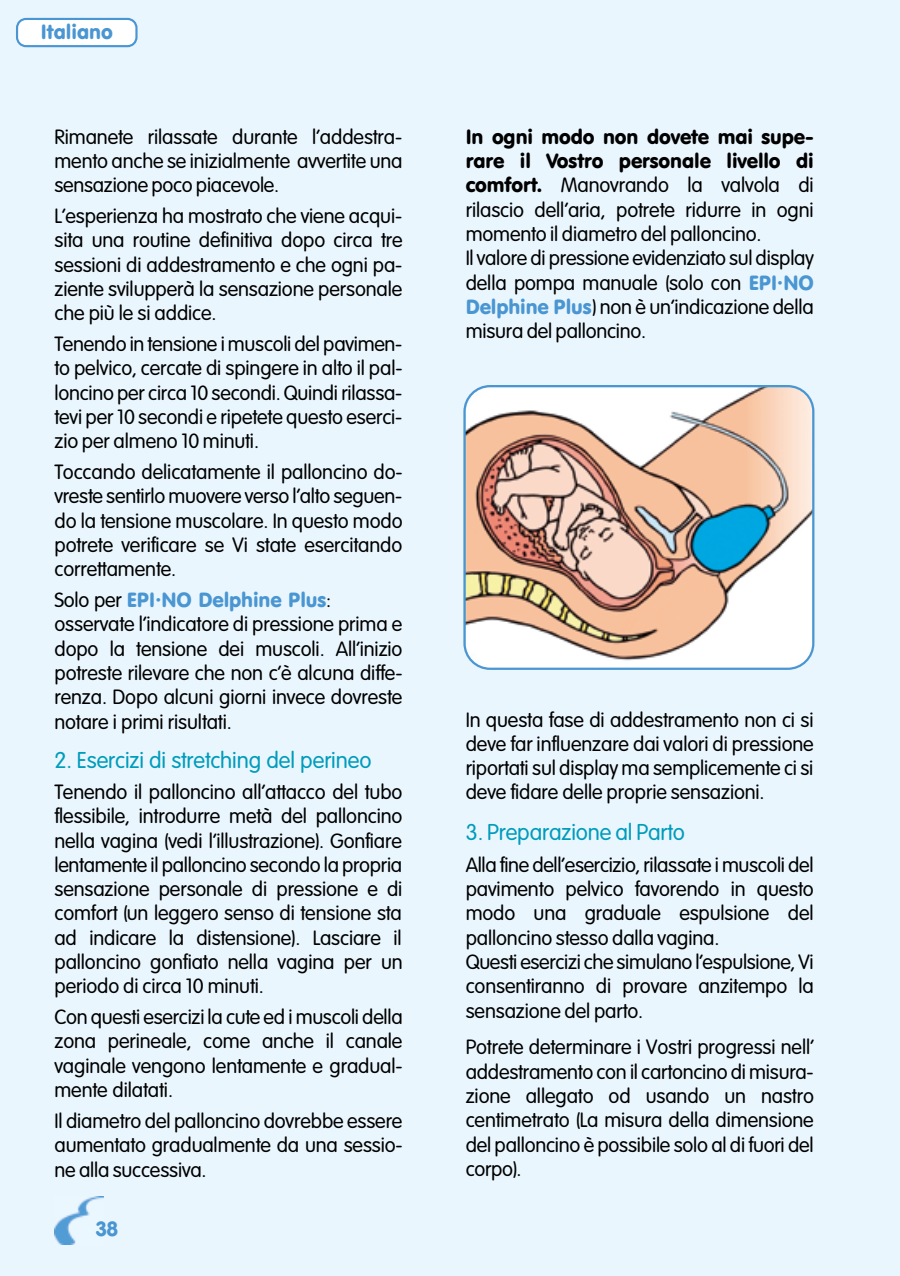
<style>
.page{position:relative;width:900px;height:1276px;background:#fff}
.page>*{position:absolute;margin:0;border:0;box-sizing:border-box;transform-origin:0 0}
.t1{font:22.5px "TTFEFO00";letter-spacing:-.005em;color:#009cbc}
.t2{font:20.25px/24.3px "TTFAFO00";letter-spacing:-.005em;color:#000;text-align:justify}
.t3{font:20.25px/24.3px "TTF1 FO00";letter-spacing:-.005em;color:#000}
.t4{font:20.25px "TTF1 FO00";letter-spacing:-.005em;color:#4a96d2}
.s1{font-family:"TTFAFO00";color:#000}
.s2{font-family:"TTF1 FO00"}
.s3{font-family:"TTF1 FO00";color:#4a96d2}
</style>
<div class="page">
<div style="left:0;top:0;width:899px;height:1276px;background:#eaf6fe"></div>
<img style="left:54px;top:1196px;width:49px;height:48px">
<svg style="left:15px;top:17px;width:124px;height:31px"></svg>
<img style="left:464px;top:386px;width:349px;height:283px">
<div style="left:463px;top:385px;width:351px;height:285px;border:2px solid #4a96d2;border-radius:26px"></div>
<p class="t4" style="left:41px;top:21px;width:73px">Italiano</p>
<p class="t2" style="left:54px;top:125px;width:349px">Rimanete rilassate durante l’addestra&shy;mento anche se inizialmente avvertite una sensazione poco piacevole.</p>
<p class="t2" style="left:54px;top:204px;width:349px">L’esperienza ha mostrato che viene acqui&shy;sita una routine definitiva dopo circa tre sessioni di addestramento e che ogni pa&shy;ziente svilupperà la sensazione personale che più le si addice.</p>
<p class="t2" style="left:54px;top:332px;width:349px">Tenendo in tensione i muscoli del pavimen&shy;to pelvico, cercate di spingere in alto il pal&shy;loncino per circa 10 secondi. Quindi rilassa&shy;tevi per 10 secondi e ripetete questo eserci&shy;zio per almeno 10 minuti.</p>
<p class="t2" style="left:54px;top:460px;width:349px">Toccando delicatamente il palloncino do&shy;vreste sentirlo muovere verso l’alto seguen&shy;do la tensione muscolare. In questo modo potrete verificare se Vi state esercitando correttamente.</p>
<p class="t4" style="left:54px;top:588px;width:278px"><span class="s1">Solo per</span> EPI·NO Delphine Plus<span class="s1">:</span></p>
<p class="t2" style="left:54px;top:612px;width:349px">osservate l’indicatore di pressione prima e dopo la tensione dei muscoli. All’inizio potreste rilevare che non c’è alcuna diffe&shy;renza. Dopo alcuni giorni invece dovreste notare i primi risultati.</p>
<p class="t1" style="left:54px;top:746px;width:318px">2. Esercizi di stretching del perineo</p>
<p class="t2" style="left:54px;top:780px;width:349px">Tenendo il palloncino all’attacco del tubo flessibile, introdurre metà del palloncino nella vagina (vedi l’illustrazione). Gonfiare lentamente il palloncino secondo la propria sensazione personale di pressione e di comfort (un leggero senso di tensione sta ad indicare la distensione). Lasciare il palloncino gonfiato nella vagina per un periodo di circa 10 minuti.</p>
<p class="t2" style="left:54px;top:1005px;width:350px">Con questi esercizi la cute ed i muscoli della zona perineale, come anche il canale vaginale vengono lentamente e gradual&shy;mente dilatati.</p>
<p class="t2" style="left:54px;top:1108px;width:350px">Il diametro del palloncino dovrebbe essere aumentato gradualmente da una sessio&shy;ne alla successiva.</p>
<p class="t4" style="left:96px;top:1217px;width:23px">38</p>
<p class="t3" style="left:465px;top:125px;width:349px">In ogni modo non dovete mai supe&shy;rare il Vostro personale livello di</p>
<p class="t2" style="left:465px;top:173px;width:349px;text-align:left"><span class="s2">comfort.</span> Manovrando la valvola di rilascio dell’aria, potrete ridurre in ogni momento il diametro del palloncino.<br>Il valore di pressione evidenziato sul display della pompa manuale (solo con <span class="s3">EPI·NO Delphine Plus</span>) non è un’indicazione della misura del palloncino.</p>
<p class="t2" style="left:465px;top:707px;width:349px">In questa fase di addestramento non ci si deve far influenzare dai valori di pressione riportati sul display ma semplicemente ci si deve fidare delle proprie sensazioni.</p>
<p class="t1" style="left:465px;top:819px;width:221px">3. Preparazione al Parto</p>
<p class="t2" style="left:465px;top:852px;width:349px;text-align:left">Alla fine dell’esercizio, rilassate i muscoli del pavimento pelvico favorendo in questo modo una graduale espulsione del palloncino stesso dalla vagina.<br>Questi esercizi che simulano l’espulsione, Vi consentiranno di provare anzitempo la sensazione del parto.</p>
<p class="t2" style="left:465px;top:1035px;width:349px">Potrete determinare i Vostri progressi nell’ addestramento con il cartoncino di misura&shy;zione allegato od usando un nastro centimetrato (La misura della dimensione del palloncino è possibile solo al di fuori del corpo).</p>
</div>
